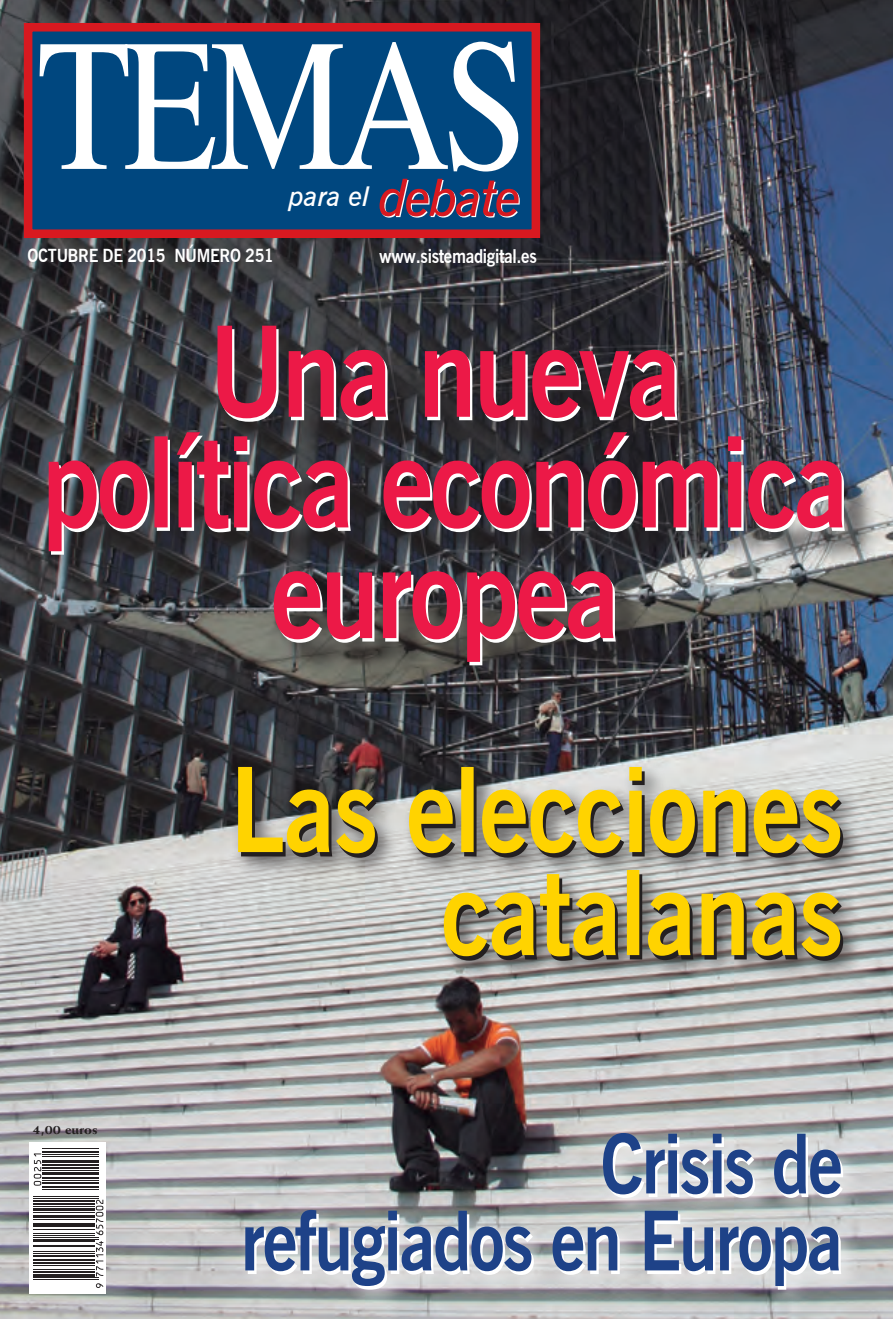
<style>
.page{position:relative;width:893px;height:1319px;background:#fff}
.page>*{position:absolute;margin:0;border:0;box-sizing:border-box;transform-origin:0 0}
.t1{font:188.1px "Times LT Std";letter-spacing:-.05em;color:#fff;scale:.82 1}
.t2{font:italic 600 51.3px "News Gothic BT";letter-spacing:-.03em;color:#fff}
.t3{font:italic 600 27.3px "News Gothic BT";color:#fff}
.t4{font:700 18.9px "News Gothic BT";letter-spacing:-.02em;color:#fff;scale:.9 1}
.t5{font:700 18px "News Gothic BT";letter-spacing:-.02em;color:#fff;scale:.9 1}
.t6{font:800 13.8px "Weiss Std";color:#231f20}
</style>
<div class="page">
<img style="left:0;top:0;width:893px;height:1318px">
<div style="left:24px;top:23px;width:516px;height:215px;background:#00477f;border:9px solid #d81920"></div>
<svg style="left:29px;top:1141px;width:76px;height:152px"></svg>
<svg style="left:96px;top:1282px;width:7px;height:5px"></svg>
<hr style="left:34px;top:1278px;width:65px;height:1px;background:#231f20">
<hr style="left:34px;top:1277px;width:65px;height:1px;background:#231f20">
<hr style="left:34px;top:1273px;width:61px;height:3px;background:#231f20">
<hr style="left:34px;top:1270px;width:61px;height:2px;background:#231f20">
<hr style="left:34px;top:1268px;width:61px;height:1px;background:#231f20">
<hr style="left:34px;top:1264px;width:61px;height:1px;background:#231f20">
<hr style="left:34px;top:1262px;width:61px;height:1px;background:#231f20">
<hr style="left:34px;top:1258px;width:61px;height:2px;background:#231f20">
<hr style="left:34px;top:1255px;width:61px;height:1px;background:#231f20">
<hr style="left:34px;top:1252px;width:61px;height:1px;background:#231f20">
<hr style="left:34px;top:1250px;width:61px;height:1px;background:#231f20">
<hr style="left:34px;top:1246px;width:61px;height:1px;background:#231f20">
<svg style="left:96px;top:1240px;width:7px;height:36px"></svg>
<hr style="left:34px;top:1244px;width:61px;height:1px;background:#231f20">
<hr style="left:34px;top:1240px;width:61px;height:1px;background:#231f20">
<hr style="left:34px;top:1238px;width:65px;height:1px;background:#231f20">
<hr style="left:34px;top:1236px;width:65px;height:1px;background:#231f20">
<hr style="left:34px;top:1234px;width:61px;height:1px;background:#231f20">
<hr style="left:34px;top:1232px;width:61px;height:1px;background:#231f20">
<hr style="left:34px;top:1228px;width:61px;height:1px;background:#231f20">
<hr style="left:34px;top:1224px;width:61px;height:2px;background:#231f20">
<hr style="left:34px;top:1222px;width:61px;height:1px;background:#231f20">
<hr style="left:34px;top:1218px;width:61px;height:1px;background:#231f20">
<hr style="left:34px;top:1214px;width:61px;height:3px;background:#231f20">
<hr style="left:34px;top:1211px;width:61px;height:1px;background:#231f20">
<hr style="left:34px;top:1208px;width:61px;height:2px;background:#231f20">
<hr style="left:34px;top:1205px;width:61px;height:1px;background:#231f20">
<svg style="left:96px;top:1199px;width:7px;height:35px"></svg>
<hr style="left:34px;top:1202px;width:61px;height:2px;background:#231f20">
<hr style="left:34px;top:1200px;width:61px;height:2px;background:#231f20">
<hr style="left:34px;top:1197px;width:65px;height:1px;background:#231f20">
<hr style="left:34px;top:1195px;width:65px;height:1px;background:#231f20">
<hr style="left:42px;top:1188px;width:57px;height:1px;background:#231f20">
<hr style="left:42px;top:1186px;width:57px;height:1px;background:#231f20">
<hr style="left:42px;top:1181px;width:57px;height:2px;background:#231f20">
<hr style="left:42px;top:1179px;width:57px;height:1px;background:#231f20">
<hr style="left:42px;top:1178px;width:57px;height:1px;background:#231f20">
<hr style="left:42px;top:1176px;width:57px;height:1px;background:#231f20">
<hr style="left:42px;top:1171px;width:57px;height:3px;background:#231f20">
<hr style="left:42px;top:1170px;width:57px;height:1px;background:#231f20">
<hr style="left:42px;top:1166px;width:57px;height:2px;background:#231f20">
<hr style="left:42px;top:1163px;width:57px;height:2px;background:#231f20">
<hr style="left:42px;top:1162px;width:57px;height:1px;background:#231f20">
<hr style="left:42px;top:1159px;width:57px;height:2px;background:#231f20">
<hr style="left:42px;top:1156px;width:57px;height:1px;background:#231f20">
<hr style="left:42px;top:1154px;width:57px;height:1px;background:#231f20">
<svg style="left:34px;top:1153px;width:7px;height:32px"></svg>
<hr style="left:42px;top:1150px;width:57px;height:2px;background:#231f20">
<hr style="left:42px;top:1148px;width:57px;height:1px;background:#231f20">
<div style="left:231px;top:761px;width:634px;height:221px;background:#231f20;opacity:.75"></div>
<svg style="left:241px;top:771px;width:602px;height:86px;background:#696766"></svg>
<svg style="left:444px;top:869px;width:399px;height:91px;background:#b8a758"></svg>
<svg style="left:238px;top:766px;width:602px;height:87px;background:#b0a053"></svg>
<div style="left:53px;top:330px;width:826px;height:369px;background:#231f20;opacity:.75"></div>
<svg style="left:51px;top:435px;width:794px;height:119px;background:#54575d"></svg>
<svg style="left:274px;top:571px;width:342px;height:94px;background:#984355"></svg>
<svg style="left:49px;top:432px;width:793px;height:119px;background:#7d3c4e"></svg>
<svg style="left:217px;top:325px;width:461px;height:96px;background:#84384b"></svg>
<div style="left:237px;top:1126px;width:628px;height:185px;background:#fff;opacity:.75"></div>
<svg style="left:245px;top:1209px;width:596px;height:80px;background:#97a3b9"></svg>
<svg style="left:603px;top:1132px;width:240px;height:65px;background:#909fb8"></svg>
<p class="t1" style="left:37px;top:0;width:601px">TEMAS</p>
<p class="t3" style="left:289px;top:179px;width:82px">para el</p>
<p class="t2" style="left:380px;top:168px;width:144px">debate</p>
<p class="t5" style="left:28px;top:245px;width:275px">OCTUBRE DE 2015 NÚMERO 251</p>
<p class="t4" style="left:379px;top:245px;width:177px">www.sistemadigital.es</p>
<p class="t6" style="left:33px;top:1120px;width:67px">4,00 euros</p>
</div>
